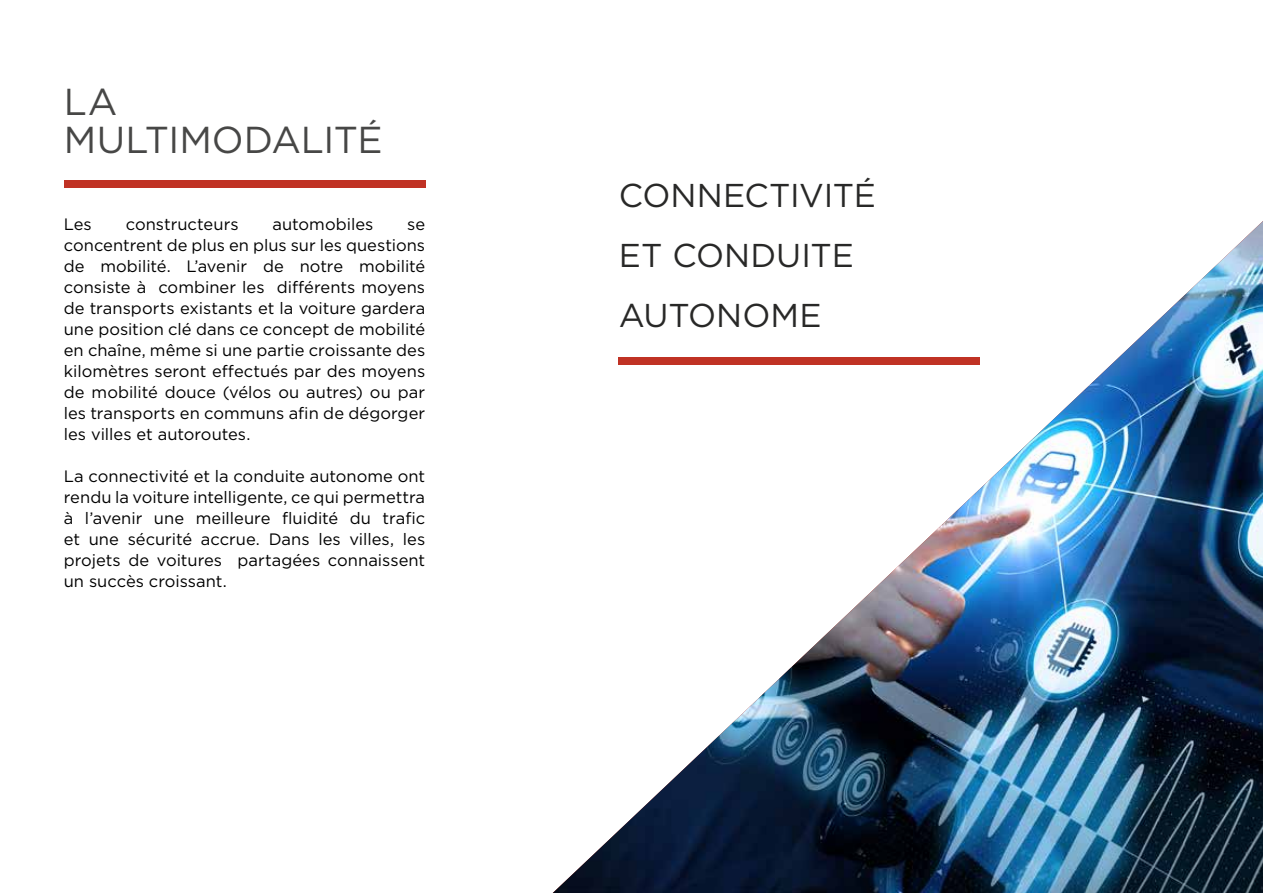
<style>
.page{position:relative;width:1263px;height:893px;background:#fff}
.page>*{position:absolute;margin:0;border:0;box-sizing:border-box;transform-origin:0 0}
.t1{font:37.5px/37.5px "Gotham";letter-spacing:-.005em;color:#474746}
.t2{font:33px/59.8px "Gotham";letter-spacing:-.005em;color:#282827}
.t3{font:16.5px/21px "Gotham";color:#000;text-align:justify}
</style>
<div class="page">
<img style="left:553px;top:221px;width:710px;height:672px">
<div style="left:64px;top:181px;width:361px;height:7px;background:#c03224"></div>
<h1 class="t1" style="left:64px;top:82px;width:320px">LA<br>MULTIMODALITÉ</h1>
<p class="t3" style="left:64px;top:214px;width:30px">Les</p>
<p class="t3" style="left:126px;top:214px;width:114px">constructeurs</p>
<p class="t3" style="left:273px;top:214px;width:102px">automobiles</p>
<p class="t3" style="left:64px;top:214px;width:363px;text-indent:343px">se concentrent de plus en plus sur les questions de mobilité. L’avenir de notre mobilité consiste à combiner les différents moyens de transports existants et la voiture gardera une position clé dans ce concept de mobilité en chaîne, même si une partie croissante des kilomètres seront effectués par des moyens de mobilité douce (vélos ou autres) ou par les transports en communs afin de dégorger les villes et autoroutes.</p>
<p class="t3" style="left:64px;top:465px;width:363px">La connectivité et la conduite autonome ont rendu la voiture intelligente, ce qui permettra à l’avenir une meilleure fluidité du trafic et une sécurité accrue. Dans les villes, les projets de voitures partagées connaissent un succès croissant.</p>
<h2 class="t2" style="left:619px;top:165px;width:259px">CONNECTIVITÉ<br>ET CONDUITE<br>AUTONOME</h2>
</div>
